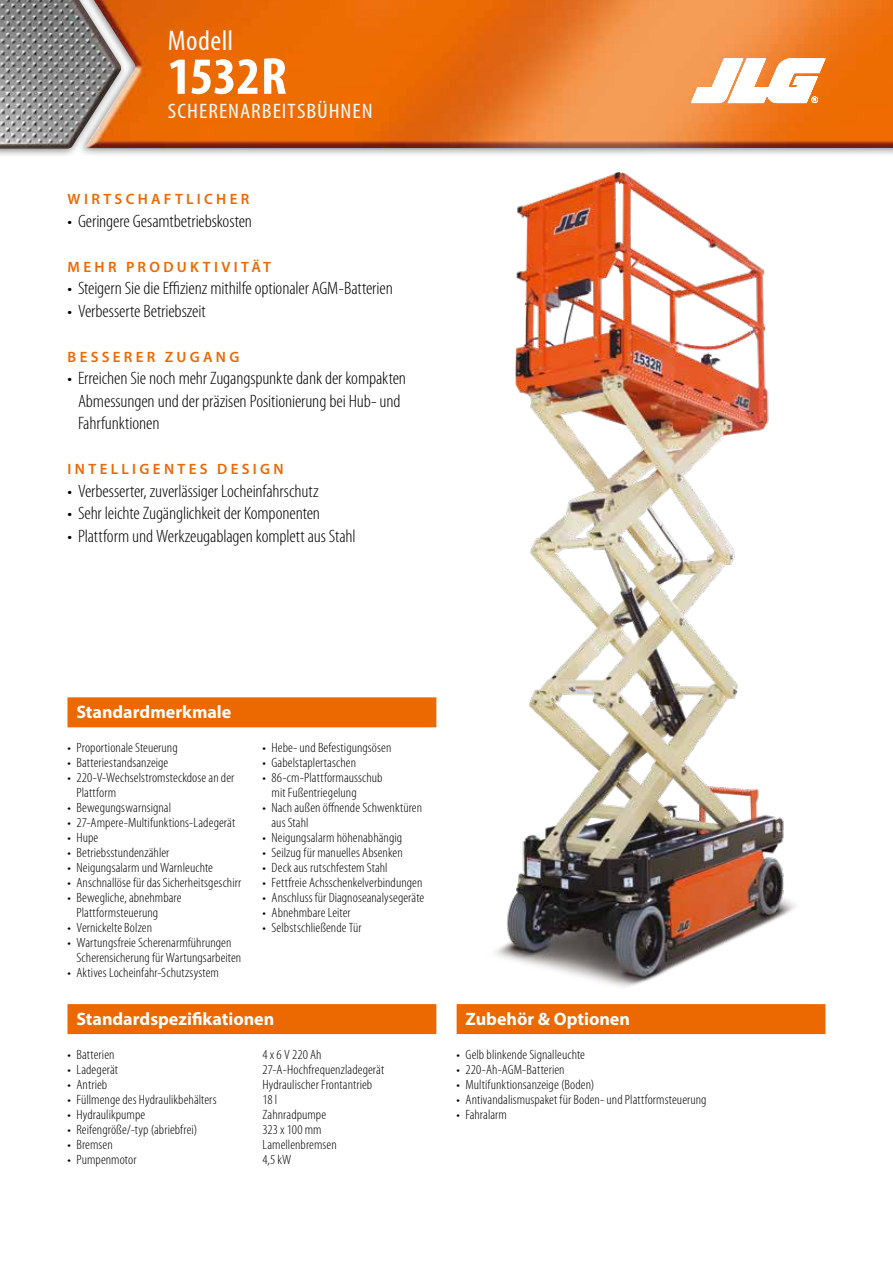
<style>
.page{position:relative;width:893px;height:1263px;background:#fff}
.page>*{position:absolute;margin:0;border:0;box-sizing:border-box;transform-origin:0 0}
.t1{font:700 condensed 52.5px "Myriad Pro";letter-spacing:-.005em;color:#fff;scale:1.05 1}
.t2{font:condensed 28.5px "Myriad Pro";letter-spacing:.015em;color:#f0fbff;scale:1.05 1}
.t3{font:condensed 21px "Myriad Pro";letter-spacing:.04em;color:#f0fbff;scale:1.12 1}
.t4{font:300 condensed 18px/22.5px "Myriad Pro";letter-spacing:-.005em;color:#000;scale:1.07 1}
.t5{font:700 18px "Myriad Pro";color:#fff}
.t6{font:600 15px "Myriad Pro";letter-spacing:.225em;color:#ec6801}
.t7{font:300 condensed 13.5px/15px "Myriad Pro";letter-spacing:.005em;color:#000;scale:1.07 1}
</style>
<div class="page">
<div style="left:77px;top:0;width:816px;height:157px;background:#000;opacity:.5"></div>
<img style="left:128px;top:0;width:765px;height:148px">
<div style="left:0;top:0;width:128px;height:158px;background:#000;opacity:.5"></div>
<img style="left:0;top:0;width:121px;height:149px">
<svg style="left:691px;top:59px;width:134px;height:44px"></svg>
<img style="left:396px;top:171px;width:399px;height:816px">
<div style="left:457px;top:1004px;width:368px;height:30px;background:#ec6801"></div>
<div style="left:68px;top:1004px;width:368px;height:30px;background:#ec6801"></div>
<div style="left:68px;top:697px;width:368px;height:30px;background:#ec6801"></div>
<h2 class="t2" style="left:168px;top:24px;width:64px">Modell</h2>
<h1 class="t1" style="left:168px;top:43px;width:115px">1532R</h1>
<h3 class="t3" style="left:168px;top:98px;width:184px">SCHERENARBEITSBÜHNEN</h3>
<p class="t6" style="left:68px;top:189px;width:183px">WIRTSCHAFTLICHER</p>
<h3 class="t4" style="left:68px;top:209px;width:174px">• Geringere Gesamtbetriebskosten</h3>
<p class="t6" style="left:68px;top:257px;width:205px">MEHR PRODUKTIVITÄT</p>
<h3 class="t4" style="left:68px;top:277px;width:306px">• Steigern Sie die Effizienz mithilfe optionaler AGM-Batterien</h3>
<h3 class="t4" style="left:68px;top:299px;width:131px">• Verbesserte Betriebszeit</h3>
<p class="t6" style="left:68px;top:347px;width:173px">BESSERER ZUGANG</p>
<h3 class="t4" style="left:78px;top:367px;width:308px;text-indent:-10px">• Erreichen Sie noch mehr Zugangspunkte dank der kompakten<br>Abmessungen und der präzisen Positionierung bei Hub- und<br>Fahrfunktionen</h3>
<p class="t6" style="left:68px;top:459px;width:218px">INTELLIGENTES DESIGN</p>
<h3 class="t4" style="left:68px;top:479px;width:236px">• Verbesserter, zuverlässiger Locheinfahrschutz</h3>
<h3 class="t4" style="left:68px;top:502px;width:237px">• Sehr leichte Zugänglichkeit der Komponenten</h3>
<h3 class="t4" style="left:68px;top:524px;width:271px">• Plattform und Werkzeugablagen komplett aus Stahl</h3>
<h3 class="t5" style="left:76px;top:700px;width:156px">Standardmerkmale</h3>
<p class="t7" style="left:68px;top:739px;width:104px">• Proportionale Steuerung</p>
<p class="t7" style="left:68px;top:754px;width:96px">• Batteriestandsanzeige</p>
<p class="t7" style="left:77px;top:769px;width:149px;text-indent:-9px">• 220‑V-Wechselstromsteckdose an der<br>Plattform</p>
<p class="t7" style="left:68px;top:799px;width:98px">• Bewegungswarnsignal</p>
<p class="t7" style="left:68px;top:814px;width:158px">• 27‑Ampere-Multifunktions-Ladegerät</p>
<p class="t7" style="left:68px;top:829px;width:30px">• Hupe</p>
<p class="t7" style="left:68px;top:844px;width:97px">• Betriebsstundenzähler</p>
<p class="t7" style="left:68px;top:859px;width:137px">• Neigungsalarm und Warnleuchte</p>
<p class="t7" style="left:68px;top:874px;width:164px">• Anschnallöse für das Sicherheitsgeschirr</p>
<p class="t7" style="left:77px;top:889px;width:100px;text-indent:-9px">• Bewegliche, abnehmbare<br>Plattformsteuerung</p>
<p class="t7" style="left:68px;top:919px;width:80px">• Vernickelte Bolzen</p>
<p class="t7" style="left:77px;top:934px;width:155px;text-indent:-9px">• Wartungsfreie Scherenarmführungen<br>Scherensicherung für Wartungsarbeiten</p>
<p class="t7" style="left:68px;top:964px;width:143px">• Aktives Locheinfahr-Schutzsystem</p>
<p class="t7" style="left:263px;top:739px;width:122px">• Hebe- und Befestigungsösen</p>
<p class="t7" style="left:263px;top:754px;width:89px">• Gabelstaplertaschen</p>
<p class="t7" style="left:272px;top:769px;width:105px;text-indent:-9px">• 86‑cm-Plattformausschub mit Fußentriegelung</p>
<p class="t7" style="left:272px;top:799px;width:142px;text-indent:-9px">• Nach außen öffnende Schwenktüren aus Stahl</p>
<p class="t7" style="left:263px;top:829px;width:132px">• Neigungsalarm höhenabhängig</p>
<p class="t7" style="left:263px;top:844px;width:132px">• Seilzug für manuelles Absenken</p>
<p class="t7" style="left:263px;top:859px;width:118px">• Deck aus rutschfestem Stahl</p>
<p class="t7" style="left:263px;top:874px;width:151px">• Fettfreie Achsschenkelverbindungen</p>
<p class="t7" style="left:263px;top:889px;width:153px">• Anschluss für Diagnoseanalysegeräte</p>
<p class="t7" style="left:263px;top:904px;width:84px">• Abnehmbare Leiter</p>
<p class="t7" style="left:263px;top:919px;width:94px">• Selbstschließende Tür</p>
<h3 class="t5" style="left:76px;top:1007px;width:199px">Standardspezifikationen</h3>
<h3 class="t5" style="left:466px;top:1007px;width:166px">Zubehör &amp; Optionen</h3>
<p class="t7" style="left:68px;top:1047px;width:45px">• Batterien</p>
<p class="t7" style="left:263px;top:1047px;width:57px">4 x 6 V 220 Ah</p>
<p class="t7" style="left:68px;top:1062px;width:49px">• Ladegerät</p>
<p class="t7" style="left:263px;top:1062px;width:115px">27‑A-Hochfrequenzladegerät</p>
<p class="t7" style="left:68px;top:1077px;width:39px">• Antrieb</p>
<p class="t7" style="left:263px;top:1077px;width:104px">Hydraulischer Frontantrieb</p>
<p class="t7" style="left:68px;top:1092px;width:141px">• Füllmenge des Hydraulikbehälters</p>
<p class="t7" style="left:263px;top:1092px;width:15px">18 l</p>
<p class="t7" style="left:68px;top:1107px;width:74px">• Hydraulikpumpe</p>
<p class="t7" style="left:263px;top:1107px;width:61px">Zahnradpumpe</p>
<p class="t7" style="left:68px;top:1122px;width:123px">• Reifengröße/-typ (abriebfrei)</p>
<p class="t7" style="left:263px;top:1122px;width:57px">323 x 100 mm</p>
<p class="t7" style="left:68px;top:1137px;width:44px">• Bremsen</p>
<p class="t7" style="left:263px;top:1137px;width:71px">Lamellenbremsen</p>
<p class="t7" style="left:68px;top:1152px;width:66px">• Pumpenmotor</p>
<p class="t7" style="left:263px;top:1152px;width:29px">4,5 kW</p>
<p class="t7" style="left:457px;top:1047px;width:121px">• Gelb blinkende Signalleuchte</p>
<p class="t7" style="left:457px;top:1062px;width:102px">• 220‑Ah-AGM-Batterien</p>
<p class="t7" style="left:457px;top:1077px;width:130px">• Multifunktionsanzeige (Boden)</p>
<p class="t7" style="left:457px;top:1092px;width:235px">• Antivandalismuspaket für Boden- und Plattformsteuerung</p>
<p class="t7" style="left:457px;top:1107px;width:49px">• Fahralarm</p>
</div>
